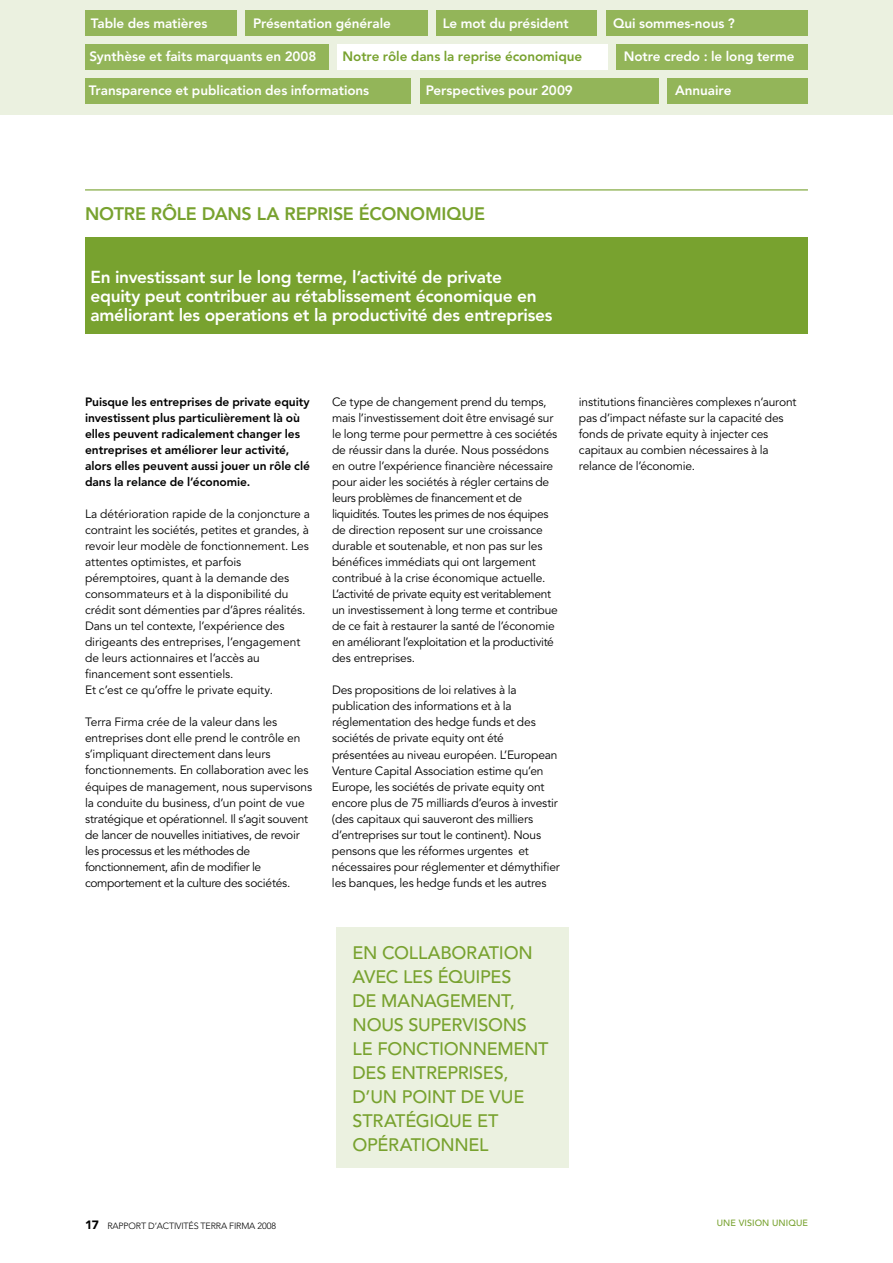
<style>
.page{position:relative;width:893px;height:1263px;background:#fff}
.page>*{position:absolute;margin:0;border:0;box-sizing:border-box;transform-origin:0 0}
.t1{font:500 18px/24px "Avenir";letter-spacing:-.015em;color:#78a22f}
.t2{font:800 18px "Avenir";letter-spacing:-.01em;color:#78a22f}
.t3{font:800 17.25px/18.9px "Avenir";letter-spacing:-.015em;color:#fff}
.t4{font:800 13.5px "Avenir";letter-spacing:-.005em;color:#fff}
.t5{font:800 13.5px "Avenir";letter-spacing:-.005em;color:#78a22f}
.t6{font:12px/16px "Avenir";letter-spacing:-.01em;color:#000}
.t7{font:800 12px/16px "Avenir";letter-spacing:-.005em;color:#000}
.t8{font:300 9px "Avenir";letter-spacing:-.02em;color:#000}
.t9{font:500 9px "Avenir";letter-spacing:.01em;color:#78a22f}
.s1{font-weight:900;font-size:12px}
</style>
<div class="page">
<div style="left:0;top:0;width:893px;height:115px;background:#ebf1e0"></div>
<div style="left:245px;top:11px;width:182px;height:25px;background:#93b559"></div>
<div style="left:436px;top:11px;width:161px;height:25px;background:#93b559"></div>
<div style="left:606px;top:11px;width:202px;height:25px;background:#93b559"></div>
<div style="left:85px;top:11px;width:152px;height:25px;background:#93b559"></div>
<div style="left:617px;top:44px;width:191px;height:26px;background:#93b559"></div>
<div style="left:85px;top:78px;width:326px;height:26px;background:#93b559"></div>
<div style="left:85px;top:44px;width:243px;height:26px;background:#93b559"></div>
<div style="left:668px;top:78px;width:140px;height:26px;background:#93b559"></div>
<div style="left:420px;top:78px;width:238px;height:26px;background:#93b559"></div>
<hr style="left:85px;top:189px;width:723px;height:1px;background:#78a22f">
<div style="left:85px;top:238px;width:723px;height:96px;background:#78a22f"></div>
<div style="left:337px;top:927px;width:232px;height:240px;background:#ebf1e0"></div>
<div style="left:337px;top:44px;width:271px;height:26px;background:#fff"></div>
<p class="t4" style="left:91px;top:15px;width:118px">Table des matières</p>
<p class="t4" style="left:253px;top:15px;width:139px">Présentation générale</p>
<p class="t4" style="left:443px;top:15px;width:128px">Le mot du président</p>
<p class="t4" style="left:613px;top:15px;width:123px">Qui sommes-nous ?</p>
<p class="t4" style="left:90px;top:48px;width:228px">Synthèse et faits marquants en 2008</p>
<p class="t5" style="left:343px;top:48px;width:241px">Notre rôle dans la reprise économique</p>
<p class="t4" style="left:624px;top:48px;width:172px">Notre credo : le long terme</p>
<p class="t4" style="left:89px;top:82px;width:282px">Transparence et publication des informations</p>
<p class="t4" style="left:426px;top:83px;width:149px">Perspectives pour 2009</p>
<p class="t4" style="left:675px;top:83px;width:58px">Annuaire</p>
<h1 class="t2" style="left:85px;top:203px;width:143px">Notre rôle dans</h1>
<h1 class="t2" style="left:257px;top:203px;width:230px">la reprise économiqu e</h1>
<h2 class="t3" style="left:90px;top:268px;width:464px">En investissant sur le long terme, l’activité de private equity peut contribuer au rétablissement économique en améliorant les operations et la productivité des entreprises</h2>
<p class="t7" style="left:85px;top:393px;width:226px">Puisque les entreprises de private equity investissent plus particulièrement là où elles peuvent radicalement changer les entreprises et améliorer leur activité, alors elles peuvent aussi jouer un rôle clé dans la relance de l’économie.</p>
<p class="t6" style="left:85px;top:506px;width:226px">La détérioration rapide de la conjoncture a contraint les sociétés, petites et grandes, à revoir leur modèle de fonctionnement. Les attentes optimistes, et parfois péremptoires, quant à la demande des consommateurs et à la disponibilité du crédit sont démenties par d’âpres réalités.<br>Dans un tel contexte, l’expérience des dirigeants des entreprises, l’engagement de leurs actionnaires et l’accès au financement sont essentiels.<br>Et c’est ce qu’offre le private equity.</p>
<p class="t6" style="left:85px;top:714px;width:229px">Terra Firma crée de la valeur dans les entreprises dont elle prend le contrôle en s’impliquant directement dans leurs fonctionnements. En collaboration avec les équipes de management, nous supervisons la conduite du business, d’un point de vue stratégique et opérationnel. Il s’agit souvent de lancer de nouvelles initiatives, de revoir les processus et les méthodes de fonctionnement, afin de modifier le comportement et la culture des sociétés.</p>
<p class="t6" style="left:332px;top:394px;width:227px">Ce type de changement prend du temps, mais l’investissement doit être envisagé sur le long terme pour permettre à ces sociétés de réussir dans la durée. Nous possédons en outre l’expérience financière nécessaire pour aider les sociétés à régler certains de leurs problèmes de financement et de liquidités. Toutes les primes de nos équipes de direction reposent sur une croissance durable et soutenable, et non pas sur les bénéfices immédiats qui ont largement contribué à la crise économique actuelle.<br>L’activité de private equity est veritablement un investissement à long terme et contribue de ce fait à restaurer la santé de l’économie en améliorant l’exploitation et la productivité des entreprises.</p>
<p class="t6" style="left:332px;top:682px;width:229px">Des propositions de loi relatives à la publication des informations et à la réglementation des hedge funds et des sociétés de private equity ont été présentées au niveau européen. L’European Venture Capital Association estime qu’en Europe, les sociétés de private equity ont encore plus de 75 milliards d’euros à investir (des capitaux qui sauveront des milliers d’entreprises sur tout le continent). Nous pensons que les réformes urgentes et nécessaires pour réglementer et démythifier les banques, les hedge funds et les autres</p>
<p class="t6" style="left:579px;top:394px;width:219px">institutions financières complexes n‘auront pas d’impact néfaste sur la capacité des fonds de private equity à injecter ces capitaux au combien nécessaires à la relance de l’économie.</p>
<h1 class="t1" style="left:353px;top:942px;width:197px">EN COLLABORATION<br>AVEC LES ÉQU IPES<br>DE MANAGEMENT,<br>NOUS SU PERVISONS<br>LE FONCTIONNEMENT<br>DES ENTREPRISES,<br>D’U N POINT DE VU E<br>STRATÉGIQU E ET<br>OPÉRATIONNEL</h1>
<p class="t8" style="left:85px;top:1220px;width:193px"><span class="s1">17</span> RAPPORT D’ACTIVITÉS TERRA FIRMA 2008</p>
<p class="t9" style="left:717px;top:1217px;width:93px">UNE VISION UNIQUE</p>
</div>
